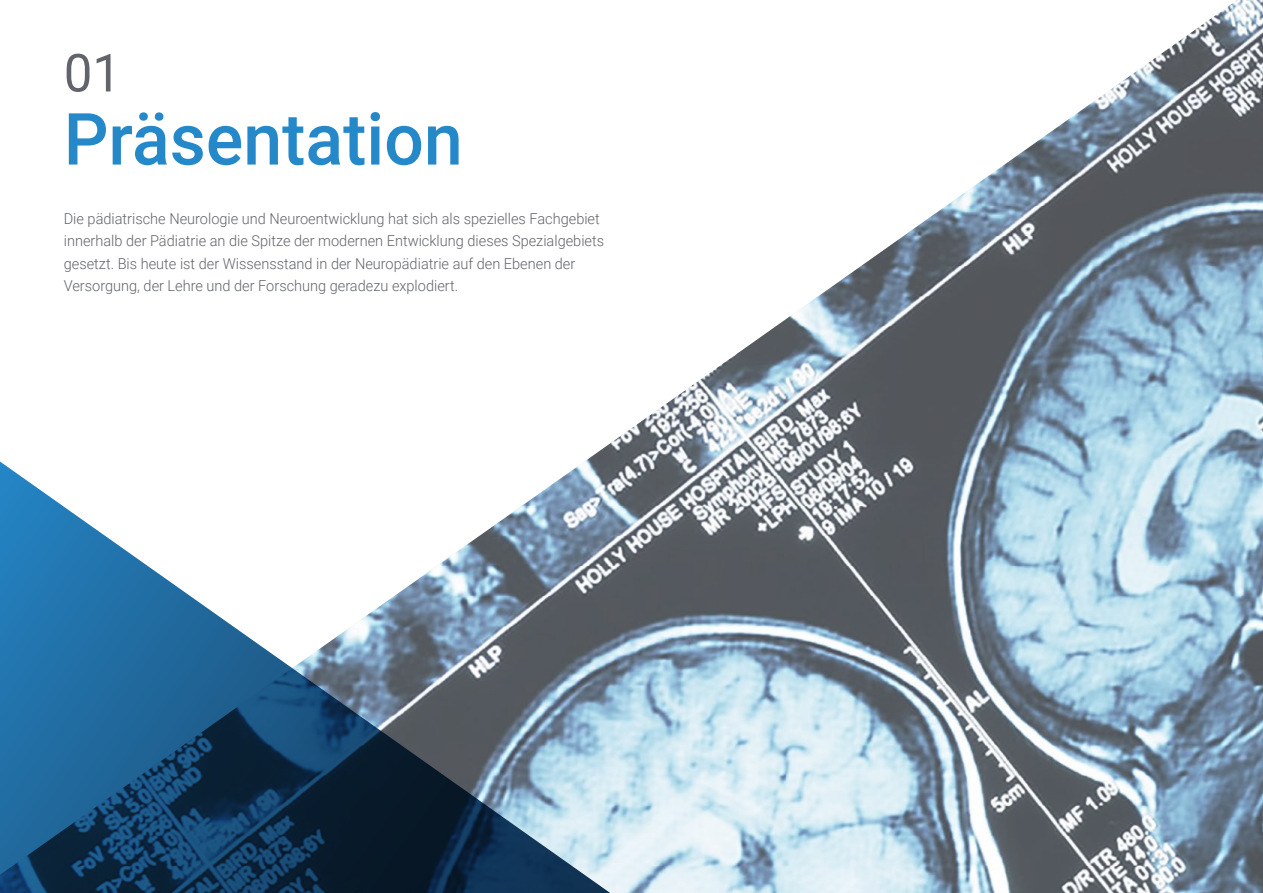
<style>
.page{position:relative;width:1263px;height:893px;background:#fff}
.page>*{position:absolute;margin:0;border:0;box-sizing:border-box;transform-origin:0 0}
.t1{font:500 72px "Roboto";color:#2488c9}
.t2{font:52.5px "Roboto";color:#61646a}
.t3{font:300 15px/22.5px "Roboto";color:#61646a}
</style>
<div class="page">
<img style="left:606px;top:0;width:657px;height:893px">
<svg style="left:0;top:446px;width:640px;height:447px"></svg>
<h2 class="t2" style="left:64px;top:36px;width:59px">01</h2>
<h1 class="t1" style="left:64px;top:89px;width:400px">Präsentation</h1>
<p class="t3" style="left:64px;top:207px;width:542px">Die pädiatrische Neurologie und Neuroentwicklung hat sich als spezielles Fachgebiet innerhalb der Pädiatrie an die Spitze der modernen Entwicklung dieses Spezialgebiets gesetzt. Bis heute ist der Wissensstand in der Neuropädiatrie auf den Ebenen der Versorgung, der Lehre und der Forschung geradezu explodiert.</p>
</div>
